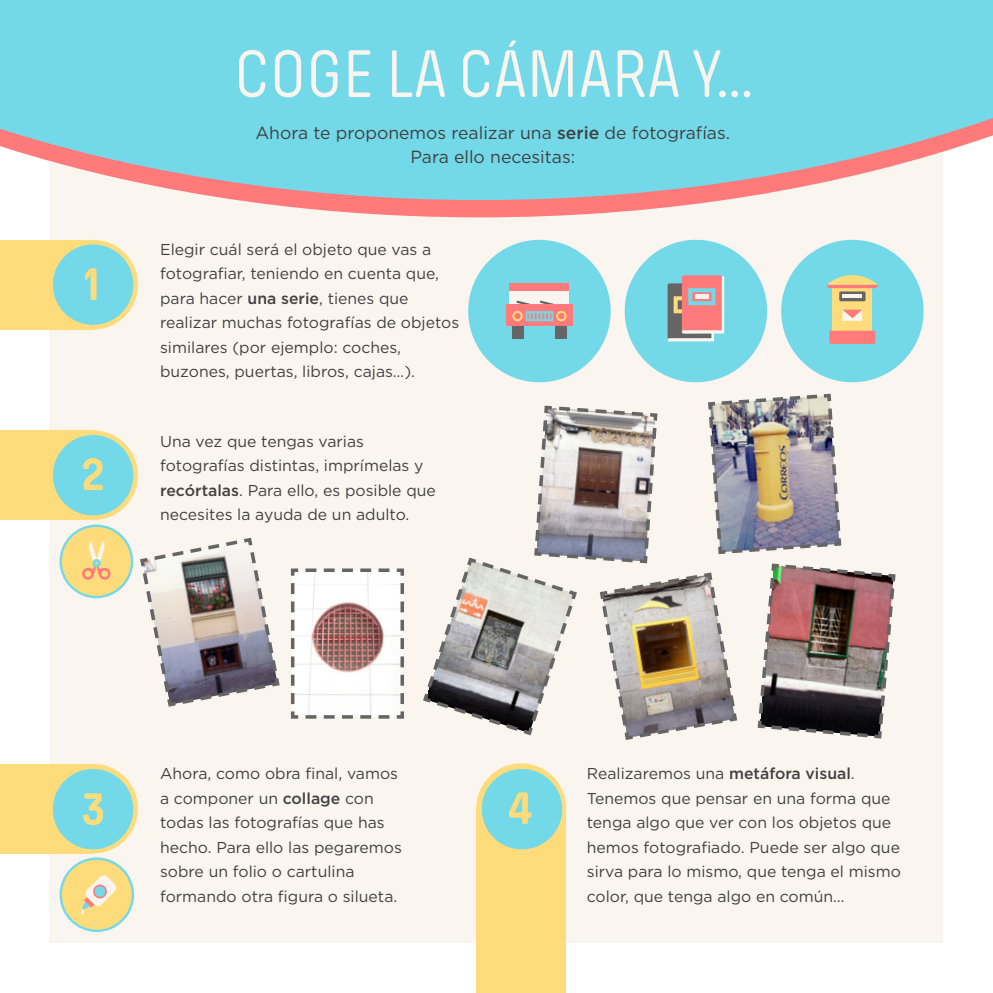
<style>
.page{position:relative;width:993px;height:993px;background:#fff}
.page>*{position:absolute;margin:0;border:0;box-sizing:border-box;transform-origin:0 0}
.t1{font:70px "Pilcrow Soft";letter-spacing:-.02em;color:#fbf5ef}
.t2{font:700 47.25px "Pilcrow Soft";color:#ffdc7b}
.t3{font:17.5px/24.5px "Gotham HTF";color:#414042;text-align:center}
.t4{font:15.75px/24.5px "Gotham HTF";color:#414042}
.s1{font-weight:500}
</style>
<div class="page">
<div style="left:50px;top:131px;width:893px;height:812px;background:#fbf5ef"></div>
<div style="left:0;top:240px;width:93px;height:89px;background:#ffdc7b"></div>
<div style="left:0;top:763px;width:93px;height:90px;background:#ffdc7b"></div>
<div style="left:476px;top:807px;width:89px;height:185px;background:#ffdc7b"></div>
<div style="left:48px;top:240px;width:90px;height:89px;background:#ffdc7b;border-radius:50%"></div>
<svg style="left:48px;top:430px;width:90px;height:90px"></svg>
<div style="left:48px;top:763px;width:90px;height:90px;background:#ffdc7b;border-radius:50%"></div>
<svg style="left:476px;top:763px;width:90px;height:89px"></svg>
<svg style="left:49px;top:200px;width:674px;height:17px"></svg>
<svg style="left:0;top:0;width:992px;height:200px;background:#84d5e2"></svg>
<img style="left:140px;top:537px;width:140px;height:170px">
<svg style="left:291px;top:568px;width:113px;height:151px"></svg>
<img style="left:423px;top:393px;width:473px;height:347px">
<div style="left:481px;top:768px;width:81px;height:81px;background:#73d9e8;border-radius:50%"></div>
<div style="left:53px;top:244px;width:80px;height:81px;background:#73d9e8;border-radius:50%"></div>
<div style="left:0;top:430px;width:93px;height:90px;background:#ffdc7b"></div>
<div style="left:53px;top:435px;width:80px;height:80px;background:#73d9e8;border-radius:50%"></div>
<div style="left:53px;top:768px;width:80px;height:81px;background:#73d9e8;border-radius:50%"></div>
<div style="left:780px;top:240px;width:143px;height:142px;background:#73d9e8;border-radius:50%"></div>
<div style="left:832px;top:288px;width:39px;height:43px;background:#ffdc7b"></div>
<div style="left:838px;top:291px;width:27px;height:10px;background:#656565;border-radius:2px"></div>
<svg style="left:842px;top:309px;width:20px;height:12px"></svg>
<hr style="left:842px;top:294px;width:20px;height:4px;background:#fbf5ef">
<svg style="left:829px;top:330px;width:46px;height:14px"></svg>
<svg style="left:827px;top:275px;width:50px;height:13px"></svg>
<div style="left:468px;top:240px;width:142px;height:142px;background:#73d9e8;border-radius:50%"></div>
<div style="left:509px;top:283px;width:60px;height:8px;background:#ff7a7a"></div>
<div style="left:509px;top:291px;width:60px;height:14px;background:#fbf5ef"></div>
<div style="left:512px;top:324px;width:11px;height:14px;background:#656565"></div>
<div style="left:555px;top:324px;width:11px;height:14px;background:#656565"></div>
<div style="left:506px;top:304px;width:66px;height:22px;background:#ff7a7a"></div>
<svg style="left:512px;top:300px;width:54px;height:21px"></svg>
<div style="left:624px;top:240px;width:142px;height:142px;background:#73d9e8;border-radius:50%"></div>
<svg style="left:667px;top:275px;width:57px;height:66px;background:#c89594"></svg>
<div style="left:61px;top:525px;width:71px;height:72px;background:#ffdc7b;border-radius:50%"></div>
<div style="left:59px;top:524px;width:74px;height:74px;border:2px solid #73d9e8;border-radius:50%"></div>
<svg style="left:82px;top:541px;width:29px;height:38px"></svg>
<div style="left:61px;top:858px;width:72px;height:72px;background:#ffdc7b;border-radius:50%"></div>
<div style="left:59px;top:857px;width:75px;height:74px;border:2px solid #73d9e8;border-radius:50%"></div>
<svg style="left:81px;top:875px;width:36px;height:39px"></svg>
<h2 class="t2" style="left:84px;top:260px;width:19px">1</h2>
<h2 class="t2" style="left:81px;top:450px;width:26px">2</h2>
<h1 class="t1" style="left:233px;top:39px;width:522px">COGE LA CÁMARA Y...</h1>
<p class="t3" style="left:255px;top:120px;width:476px">Ahora te proponemos realizar una <span class="s1">serie</span> de fotografías.<br>Para ello necesitas:</p>
<p class="t4" style="left:160px;top:236px;width:300px">Elegir cuál será el objeto que vas a fotografiar, teniendo en cuenta que, para hacer <span class="s1">una serie</span>, tienes que realizar muchas fotografías de objetos similares (por ejemplo: coches, buzones, puertas, libros, cajas…).</p>
<p class="t4" style="left:160px;top:428px;width:277px">Una vez que tengas varias fotografías distintas, imprímelas y <span class="s1">recórtalas</span>. Para ello, es posible que necesites la ayuda de un adulto.</p>
<p class="t4" style="left:160px;top:760px;width:243px">Ahora, como obra final, vamos a componer un <span class="s1">collage</span> con todas las fotografías que has hecho. Para ello las pegaremos sobre un folio o cartulina formando otra figura o silueta.</p>
<p class="t4" style="left:586px;top:760px;width:315px">Realizaremos una <span class="s1">metáfora visual</span>.<br>Tenemos que pensar en una forma que tenga algo que ver con los objetos que hemos fotografiado. Puede ser algo que sirva para lo mismo, que tenga el mismo color, que tenga algo en común…</p>
<h2 class="t2" style="left:81px;top:784px;width:25px">3</h2>
<h2 class="t2" style="left:507px;top:784px;width:26px">4</h2>
</div>
